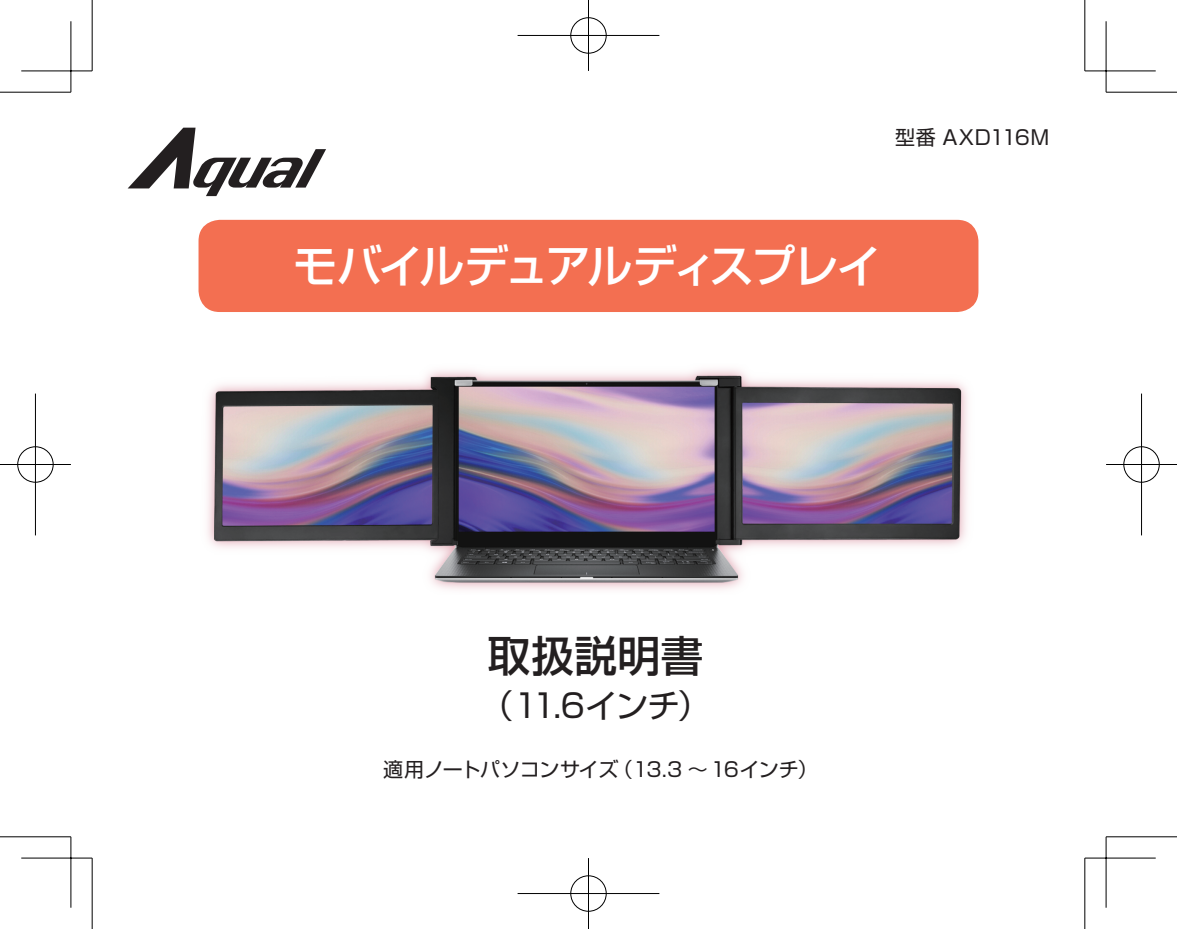
<style>
.page{position:relative;width:1177px;height:929px;background:#fff}
.page>*{position:absolute;margin:0;border:0;box-sizing:border-box;transform-origin:0 0}
.t1{font:500 45px "Shin Go Pro";letter-spacing:-.075em;color:#fff}
.t2{font:500 42.5px "Shin Go Pro";letter-spacing:.02em;color:#231f20}
.t3{font:32.5px "Shin Go Pro";letter-spacing:-.045em;color:#231f20}
.t4{font:20px "Shin Go Pro";letter-spacing:-.03em;color:#231f20}
.t5{font:20px "Shin Go Pro";letter-spacing:.015em;color:#231f20}
</style>
<div class="page">
<img style="left:207px;top:369px;width:761px;height:221px">
<div style="left:198px;top:220px;width:780px;height:92px;background:#f36f51;border-radius:21px"></div>
<svg style="left:128px;top:128px;width:198px;height:68px"></svg>
<hr style="left:0;top:92px;width:71px;height:1px;background:#000">
<hr style="left:1106px;top:92px;width:70px;height:1px;background:#000">
<hr style="left:0;top:836px;width:71px;height:1px;background:#000">
<hr style="left:1106px;top:836px;width:70px;height:1px;background:#000">
<hr style="left:92px;top:0;width:1px;height:71px;background:#000">
<hr style="left:92px;top:857px;width:1px;height:71px;background:#000">
<hr style="left:1084px;top:0;width:1px;height:71px;background:#000">
<hr style="left:1084px;top:857px;width:1px;height:71px;background:#000">
<hr style="left:21px;top:70px;width:71px;height:1px;background:#000">
<hr style="left:1084px;top:70px;width:71px;height:1px;background:#000">
<hr style="left:21px;top:857px;width:71px;height:1px;background:#000">
<hr style="left:1084px;top:857px;width:71px;height:1px;background:#000">
<hr style="left:70px;top:21px;width:1px;height:71px;background:#000">
<hr style="left:70px;top:836px;width:1px;height:71px;background:#000">
<hr style="left:1105px;top:21px;width:1px;height:71px;background:#000">
<hr style="left:1105px;top:836px;width:1px;height:71px;background:#000">
<div style="left:569px;top:16px;width:38px;height:39px;border:3px solid #fff;border-radius:50%"></div>
<hr style="left:517px;top:34px;width:142px;height:3px;background:#fff">
<hr style="left:587px;top:0;width:3px;height:71px;background:#fff">
<div style="left:570px;top:17px;width:36px;height:36px;border:1px solid #000;border-radius:50%"></div>
<hr style="left:517px;top:35px;width:142px;height:1px;background:#000">
<hr style="left:588px;top:0;width:1px;height:71px;background:#000">
<div style="left:569px;top:874px;width:38px;height:38px;border:3px solid #fff;border-radius:50%"></div>
<hr style="left:517px;top:891px;width:142px;height:3px;background:#fff">
<hr style="left:587px;top:857px;width:3px;height:71px;background:#fff">
<div style="left:570px;top:875px;width:36px;height:36px;border:1px solid #000;border-radius:50%"></div>
<hr style="left:517px;top:892px;width:142px;height:1px;background:#000">
<hr style="left:588px;top:857px;width:1px;height:71px;background:#000">
<div style="left:16px;top:445px;width:39px;height:38px;border:3px solid #fff;border-radius:50%"></div>
<hr style="left:0;top:463px;width:71px;height:3px;background:#fff">
<hr style="left:34px;top:393px;width:3px;height:142px;background:#fff">
<div style="left:17px;top:446px;width:36px;height:36px;border:1px solid #000;border-radius:50%"></div>
<hr style="left:0;top:464px;width:71px;height:1px;background:#000">
<hr style="left:35px;top:393px;width:1px;height:142px;background:#000">
<div style="left:1122px;top:445px;width:38px;height:38px;border:3px solid #fff;border-radius:50%"></div>
<hr style="left:1106px;top:463px;width:70px;height:3px;background:#fff">
<hr style="left:1139px;top:393px;width:4px;height:142px;background:#fff">
<div style="left:1123px;top:446px;width:36px;height:36px;border:1px solid #000;border-radius:50%"></div>
<hr style="left:1106px;top:464px;width:70px;height:1px;background:#000">
<hr style="left:1141px;top:393px;width:1px;height:142px;background:#000">
<p class="t5" style="left:895px;top:121px;width:156px">型番 AXD116M</p>
<h1 class="t1" style="left:293px;top:229px;width:590px">モバイルデュアルディスプレイ</h1>
<h2 class="t2" style="left:488px;top:621px;width:217px">取扱説明書</h2>
<h3 class="t3" style="left:481px;top:679px;width:231px">（11.6インチ）</h3>
<p class="t4" style="left:383px;top:752px;width:436px">適用ノートパソコンサイズ（13.3 〜 16インチ）</p>
</div>
